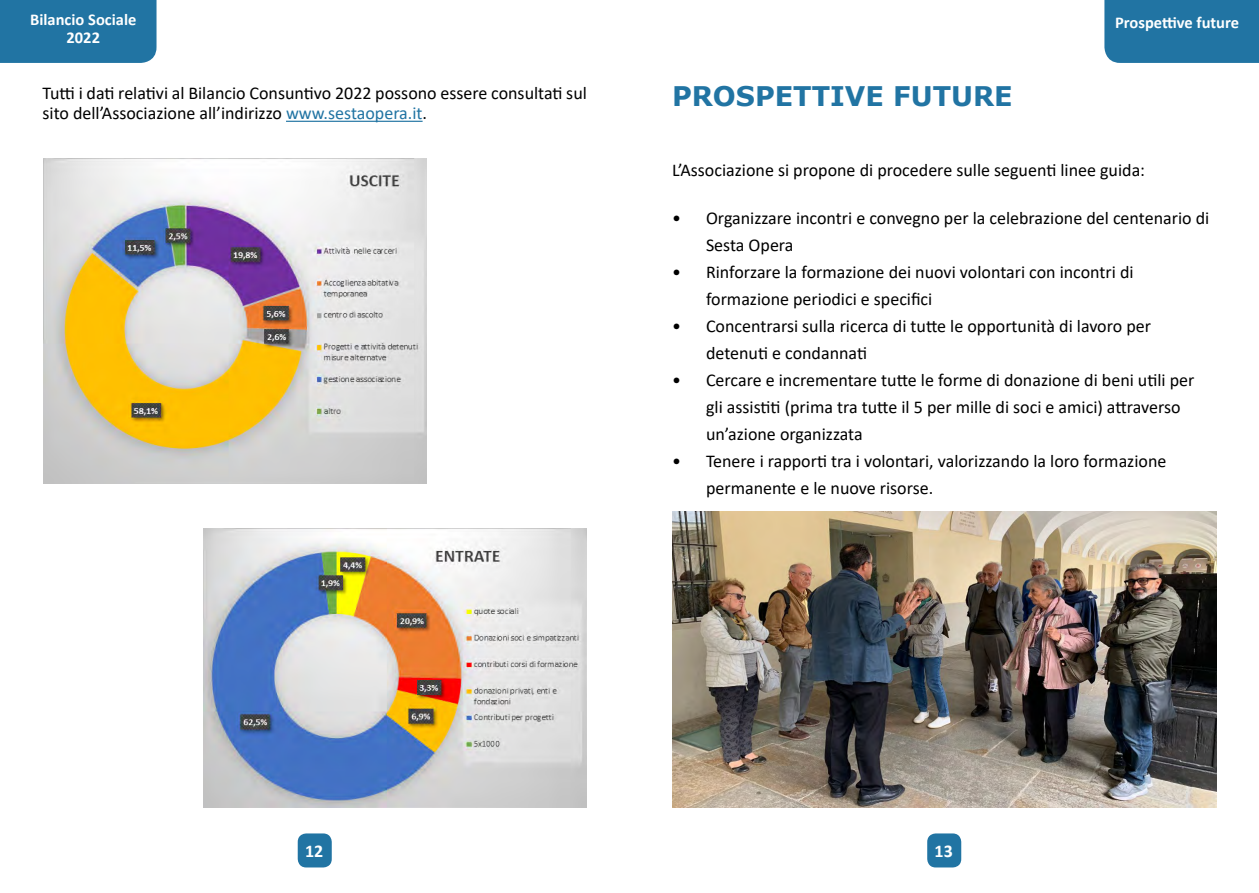
<style>
.page{position:relative;width:1259px;height:893px;background:#fff}
.page>*{position:absolute;margin:0;border:0;box-sizing:border-box;transform-origin:0 0}
.t1{font:700 27px "Verdana";color:#2174a3}
.t2{font:18px/27px "Calibri";color:#000}
.t3{font:700 18px "Calibri";color:#fff}
.t4{font:700 16.5px "Calibri";color:#fff}
.s1{color:#2174a3}
</style>
<div class="page">
<div style="left:927px;top:833px;width:34px;height:34px;background:#2174a3;border-radius:9px"></div>
<div style="left:298px;top:833px;width:34px;height:34px;background:#2174a3;border-radius:9px"></div>
<hr style="left:286px;top:121px;width:136px;height:1px;background:#2174a3">
<img style="left:672px;top:511px;width:544px;height:297px">
<img style="left:43px;top:158px;width:383px;height:325px">
<img style="left:204px;top:528px;width:383px;height:280px">
<div style="left:1104px;top:0;width:155px;height:63px;background:#2174a3"></div>
<div style="left:0;top:0;width:156px;height:63px;background:#2174a3"></div>
<p class="t4" style="left:30px;top:8px;width:108px">Bilancio Sociale</p>
<p class="t4" style="left:1115px;top:10px;width:126px">Prospettive future</p>
<p class="t4" style="left:67px;top:26px;width:35px">2022</p>
<p class="t2" style="left:43px;top:82px;width:546px;line-height:20.7px">Tutti i dati relativi al Bilancio Consuntivo 2022 possono essere consultati sul sito dell’Associazione all’indirizzo <span class="s1">www.sestaopera.it</span>.</p>
<h1 class="t1" style="left:672px;top:77px;width:342px">PROSPETTIVE FUTURE</h1>
<p class="t2" style="left:672px;top:156px;width:474px">L’Associazione si propone di procedere sulle seguenti linee guida:</p>
<p class="t2" style="left:706px;top:204px;width:505px;text-indent:-34px">• Organizzare incontri e convegno per la celebrazione del centenario di<br>Sesta Opera</p>
<p class="t2" style="left:706px;top:258px;width:429px;text-indent:-34px">• Rinforzare la formazione dei nuovi volontari con incontri di formazione periodici e specifici</p>
<p class="t2" style="left:706px;top:312px;width:446px;text-indent:-34px">• Concentrarsi sulla ricerca di tutte le opportunità di lavoro per detenuti e condannati</p>
<p class="t2" style="left:706px;top:366px;width:490px;text-indent:-34px">• Cercare e incrementare tutte le forme di donazione di beni utili per gli assistiti (prima tra tutte il 5 per mille di soci e amici) attraverso un’azione organizzata</p>
<p class="t2" style="left:706px;top:447px;width:462px;text-indent:-34px">• Tenere i rapporti tra i volontari, valorizzando la loro formazione permanente e le nuove risorse.</p>
<p class="t3" style="left:305px;top:838px;width:20px">12</p>
<p class="t3" style="left:934px;top:838px;width:20px">13</p>
</div>
